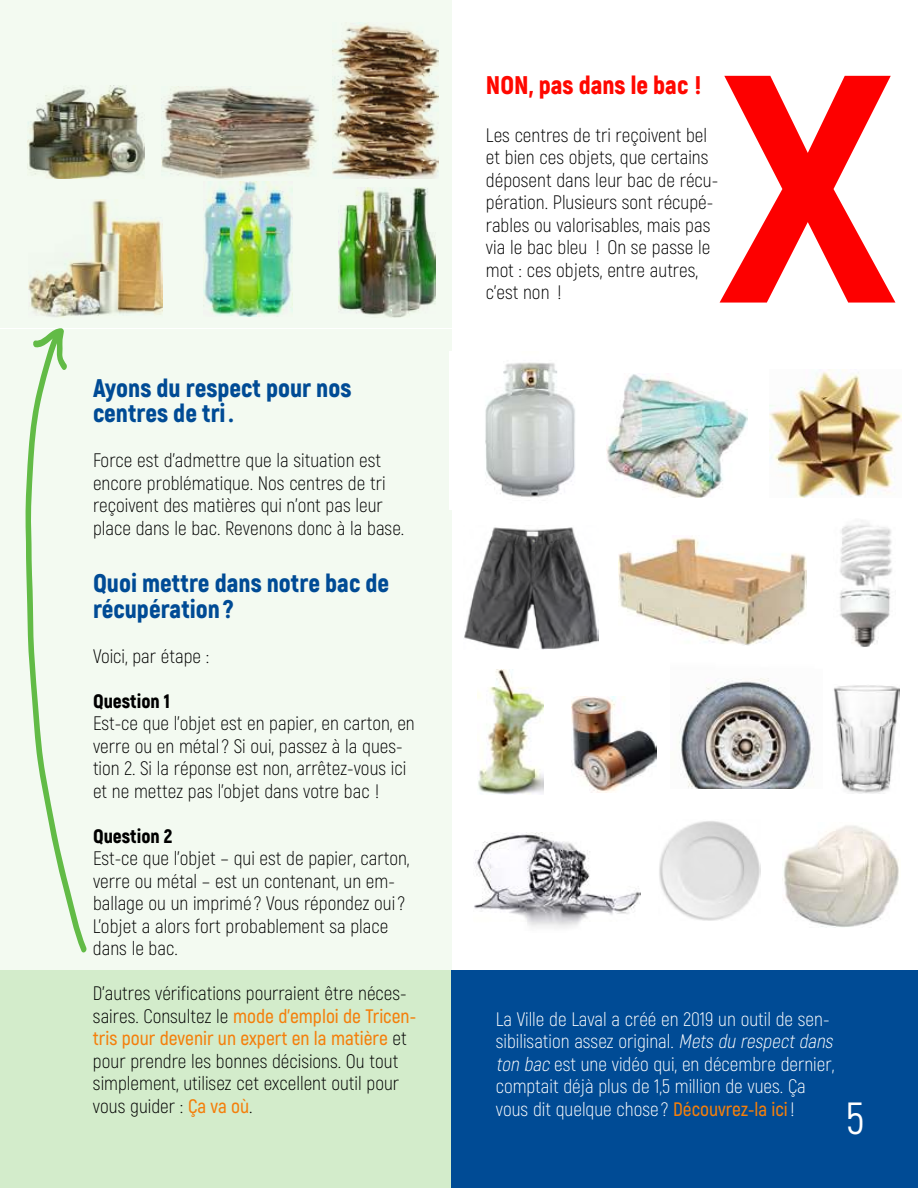
<style>
.page{position:relative;width:918px;height:1188px;background:#fff}
.page>*{position:absolute;margin:0;border:0;box-sizing:border-box;transform-origin:0 0}
.t1{font:700 430.2px "Akrobat";color:#fd0000}
.t2{font:45px "Akrobat";color:#fff}
.t3{font:900 25.5px/25.5px "Akrobat";color:#004b95}
.t4{font:900 25.5px "Akrobat";color:#ff0800}
.t5{font:300 19.5px/22.5px "Akrobat";color:#000}
.t6{font:300 19.5px/22.5px "Akrobat";color:#fff}
.t7{font:900 19.5px "Akrobat";color:#000}
.s1{font-weight:600;color:#f47f0b}
.s2{font-style:italic}
</style>
<div class="page">
<img style="left:0;top:0;width:452px;height:328px">
<div style="left:0;top:329px;width:452px;height:859px;background:#f3faf1"></div>
<div style="left:0;top:970px;width:452px;height:218px;background:#d3eccb"></div>
<div style="left:452px;top:970px;width:466px;height:218px;background:#004b95"></div>
<svg style="left:25px;top:328px;width:62px;height:625px"></svg>
<img style="left:449px;top:351px;width:126px;height:159px">
<img style="left:619px;top:537px;width:187px;height:109px">
<img style="left:606px;top:374px;width:142px;height:123px">
<img style="left:464px;top:527px;width:135px;height:123px">
<img style="left:477px;top:669px;width:66px;height:125px">
<img style="left:571px;top:697px;width:85px;height:96px">
<img style="left:679px;top:678px;width:135px;height:111px">
<img style="left:474px;top:832px;width:166px;height:96px">
<img style="left:782px;top:825px;width:117px;height:103px">
<img style="left:839px;top:520px;width:53px;height:127px">
<img style="left:834px;top:685px;width:66px;height:108px">
<img style="left:659px;top:821px;width:101px;height:99px">
<img style="left:770px;top:369px;width:132px;height:129px">
<h3 class="t3" style="left:93px;top:375px;width:260px">Ayons du respect pour nos centres de tri.</h3>
<p class="t5" style="left:93px;top:449px;width:313px">Force est d’admettre que la situation est encore problématique. Nos centres de tri reçoivent des matières qui n’ont pas leur place dans le bac. Revenons donc à la base.</p>
<h3 class="t3" style="left:93px;top:570px;width:298px">Quoi mettre dans notre bac de récupération ?</h3>
<p class="t5" style="left:93px;top:644px;width:118px">Voici, par étape :</p>
<p class="t7" style="left:93px;top:688px;width:78px">Question 1</p>
<p class="t5" style="left:93px;top:712px;width:323px">Est-ce que l’objet est en papier, en carton, en verre ou en métal? Si oui, passez à la ques&shy;tion 2. Si la réponse est non, arrêtez-vous ici et ne mettez pas l’objet dans votre bac !</p>
<p class="t7" style="left:93px;top:823px;width:81px">Question 2</p>
<p class="t5" style="left:93px;top:847px;width:318px">Est-ce que l’objet – qui est de papier, carton, verre ou métal – est un contenant, un em&shy;ballage ou un imprimé ? Vous répondez oui?<br>L’objet a alors fort probablement sa place dans le bac.</p>
<p class="t5" style="left:93px;top:982px;width:325px">D’autres vérifications pourraient être néces&shy;saires. Consultez le <span class="s1">mode d’emploi de Tricen&shy;tris pour devenir un expert en la matière</span> et pour prendre les bonnes décisions. Ou tout simplement, utilisez cet excellent outil pour vous guider : <span class="s1">Ça va où</span>.</p>
<h3 class="t4" style="left:486px;top:68px;width:217px">NON, pas dans le bac !</h3>
<p class="t5" style="left:486px;top:124px;width:234px">Les centres de tri reçoivent bel et bien ces objets, que certains déposent dans leur bac de récu&shy;pération. Plusieurs sont récupé&shy;rables ou valorisables, mais pas via le bac bleu ! On se passe le mot : ces objets, entre autres, c’est non !</p>
<h1 class="t1" style="left:720px;top:-116px;width:177px">x</h1>
<p class="t6" style="left:496px;top:1007px;width:342px">La Ville de Laval a créé en 2019 un outil de sen&shy;sibilisation assez original. <span class="s2">Mets du respectdans ton bac</span> est une vidéo qui, en décembre dernier, comptait déjà plus de 1,5 million de vues. Ça vous dit quelque chose ? <span class="s1">Découvrez-la ici</span> !</p>
<h2 class="t2" style="left:846px;top:1092px;width:19px">5</h2>
</div>
